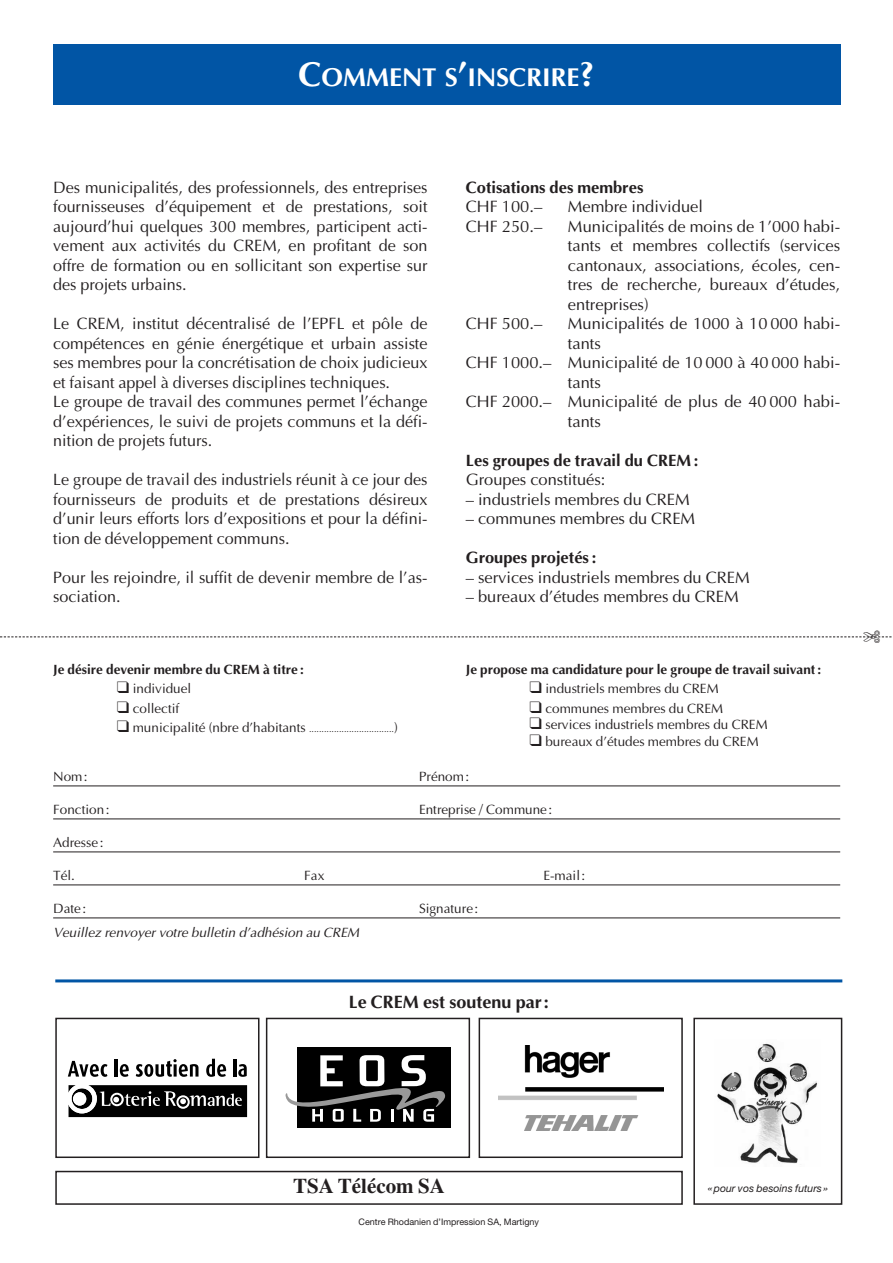
<style>
.page{position:relative;width:893px;height:1263px;background:#fff}
.page>*{position:absolute;margin:0;border:0;box-sizing:border-box;transform-origin:0 0}
.t1{font:700 25.8px "Optima";color:#fff}
.t2{font:700 21px "Times";color:#231f20}
.t3{font:700 18px "Optima";color:#231f20}
.t4{font:16.5px/19.5px "Optima";color:#231f20;text-align:justify}
.t5{font:700 16.5px "Optima";color:#231f20}
.t6{font:13.5px "Optima";color:#231f20}
.t7{font:700 13.5px "Optima";color:#231f20}
.t8{font:italic 13.5px "Optima";color:#231f20}
.t9{font:italic 10.5px "Helvetica Neue";color:#231f20}
.t10{font:9px "Optima";color:#231f20}
.t11{font:9px "Helvetica Neue";color:#231f20}
.s1{font-size:34.5px}
.s2{font-size:13.5px}
</style>
<div class="page">
<img style="left:498px;top:1045px;width:165px;height:86px">
<div style="left:478px;top:1018px;width:204px;height:140px;border:2px solid #231f20"></div>
<svg style="left:68px;top:1085px;width:179px;height:32px"></svg>
<svg style="left:68px;top:1061px;width:39px;height:16px"></svg>
<hr style="left:115px;top:1059px;width:3px;height:18px;background:#000">
<svg style="left:120px;top:1064px;width:9px;height:13px"></svg>
<svg style="left:136px;top:1059px;width:62px;height:18px"></svg>
<svg style="left:206px;top:1059px;width:20px;height:18px"></svg>
<hr style="left:233px;top:1059px;width:3px;height:18px;background:#000">
<svg style="left:238px;top:1064px;width:9px;height:13px"></svg>
<div style="left:55px;top:1018px;width:204px;height:140px;border:2px solid #231f20"></div>
<div style="left:55px;top:1171px;width:627px;height:34px;border:2px solid #231f20"></div>
<div style="left:297px;top:1048px;width:153px;height:80px;background:#000"></div>
<svg style="left:285px;top:1055px;width:160px;height:67px"></svg>
<div style="left:266px;top:1018px;width:204px;height:140px;border:2px solid #231f20"></div>
<img style="left:717px;top:1043px;width:101px;height:121px">
<div style="left:693px;top:1018px;width:149px;height:187px;border:2px solid #231f20"></div>
<hr style="left:55px;top:979px;width:787px;height:3px;background:#0155a5">
<div style="left:53px;top:44px;width:787px;height:60px;background:#0155a5"></div>
<hr style="left:53px;top:786px;width:787px;height:1px;background:#231f20">
<hr style="left:53px;top:819px;width:787px;height:1px;background:#231f20">
<hr style="left:53px;top:852px;width:787px;height:1px;background:#231f20">
<hr style="left:53px;top:885px;width:787px;height:1px;background:#231f20">
<hr style="left:53px;top:918px;width:787px;height:1px;background:#231f20">
<svg style="left:0;top:636px;width:892px;height:2px"></svg>
<h1 class="t1" style="left:298px;top:66px;width:298px"><span class="s1">C</span>OMMENT S<span class="s1">’</span>INSCRIRE<span class="s1">?</span></h1>
<p class="t4" style="left:53px;top:179px;width:376px">Des municipalités, des professionnels, des entreprises fournisseuses d’équipement et de prestations, soit aujourd’hui quelques 300 membres, participent acti&shy;vement aux activités du CREM, en profitant de son offre de formation ou en sollicitant son expertise sur des projets urbains.</p>
<p class="t4" style="left:53px;top:315px;width:376px;text-align:left">Le CREM, institut décentralisé de l’EPFL et pôle de compétences en génie énergétique et urbain assiste ses membres pour la concrétisation de choix judicieux et faisant appel à diverses disciplines techniques.<br>Le groupe de travail des communes permet l’échange d’expériences, le suivi de projets communs et la défi&shy;nition de projets futurs.</p>
<p class="t4" style="left:53px;top:471px;width:376px">Le groupe de travail des industriels réunit à ce jour des fournisseurs de produits et de prestations désireux d’unir leurs efforts lors d’expositions et pour la défini&shy;tion de développement communs.</p>
<p class="t4" style="left:53px;top:569px;width:376px">Pour les rejoindre, il suffit de devenir membre de l’as&shy;sociation.</p>
<p class="t7" style="left:53px;top:664px;width:252px">Je désire devenir membre du CREM à titre :</p>
<p class="t6" style="left:117px;top:683px;width:76px">❑ individuel</p>
<p class="t6" style="left:117px;top:703px;width:64px">❑ collectif</p>
<p class="t10" style="left:117px;top:726px;width:282px">❑ <span class="s2">municipalité (nbre d’habitants</span> ..................................<span class="s2">)</span></p>
<p class="t5" style="left:466px;top:180px;width:179px">Cotisations des membres</p>
<p class="t4" style="left:466px;top:198px;width:78px">CHF 100.–</p>
<p class="t4" style="left:568px;top:198px;width:137px">Membre individuel</p>
<p class="t4" style="left:466px;top:218px;width:78px">CHF 250.–</p>
<p class="t4" style="left:568px;top:218px;width:274px">Municipalités de moins de 1’000 habi&shy;tants et membres collectifs (services cantonaux, associations, écoles, cen&shy;tres de recherche, bureaux d’études, entreprises)</p>
<p class="t4" style="left:466px;top:315px;width:78px">CHF 500.–</p>
<p class="t4" style="left:568px;top:315px;width:274px">Municipalités de 1000 à 10 000 habi-</p>
<p class="t4" style="left:568px;top:335px;width:35px">tants</p>
<p class="t4" style="left:466px;top:354px;width:376px">CHF 1000.– Municipalité de 10 000 à 40 000 habi-</p>
<p class="t4" style="left:568px;top:374px;width:35px">tants</p>
<p class="t4" style="left:466px;top:393px;width:376px">CHF 2000.– Municipalité de plus de 40 000 habi-</p>
<p class="t4" style="left:568px;top:413px;width:35px">tants</p>
<p class="t5" style="left:466px;top:453px;width:234px">Les groupes de travail du CREM :</p>
<p class="t4" style="left:466px;top:471px;width:141px">Groupes constitués:</p>
<p class="t4" style="left:466px;top:491px;width:225px">– industriels membres du CREM</p>
<p class="t4" style="left:466px;top:510px;width:231px">– communes membres du CREM</p>
<p class="t5" style="left:466px;top:551px;width:132px">Groupes projetés :</p>
<p class="t4" style="left:466px;top:569px;width:285px">– services industriels membres du CREM</p>
<p class="t4" style="left:466px;top:588px;width:274px">– bureaux d’études membres du CREM</p>
<p class="t7" style="left:466px;top:664px;width:357px">Je propose ma candidature pour le groupe de travail suivant :</p>
<p class="t6" style="left:529px;top:683px;width:190px">❑ industriels membres du CREM</p>
<p class="t6" style="left:529px;top:703px;width:195px">❑ communes membres du CREM</p>
<p class="t6" style="left:529px;top:719px;width:239px">❑ services industriels membres du CREM</p>
<p class="t6" style="left:529px;top:736px;width:230px">❑ bureaux d’études membres du CREM</p>
<p class="t6" style="left:53px;top:771px;width:36px">Nom:</p>
<p class="t6" style="left:419px;top:771px;width:52px">Prénom:</p>
<p class="t6" style="left:53px;top:804px;width:58px">Fonction:</p>
<p class="t6" style="left:419px;top:804px;width:135px">Entreprise / Commune:</p>
<p class="t6" style="left:53px;top:837px;width:52px">Adresse:</p>
<p class="t6" style="left:53px;top:870px;width:23px">Tél.</p>
<p class="t6" style="left:304px;top:870px;width:22px">Fax</p>
<p class="t6" style="left:543px;top:870px;width:43px">E-mail:</p>
<p class="t6" style="left:53px;top:903px;width:35px">Date:</p>
<p class="t6" style="left:419px;top:903px;width:61px">Signature:</p>
<p class="t8" style="left:53px;top:927px;width:307px">Veuillez renvoyer votre bulletin d’adhésion au CREM</p>
<p class="t3" style="left:348px;top:995px;width:202px">Le CREM est soutenu par:</p>
<p class="t2" style="left:293px;top:1178px;width:153px">TSA Télécom SA</p>
<p class="t11" style="left:358px;top:1219px;width:182px">Centre Rhodanien d’Impression SA, Martigny</p>
<p class="t9" style="left:707px;top:1184px;width:122px">«pour vos besoins futurs»</p>
</div>
